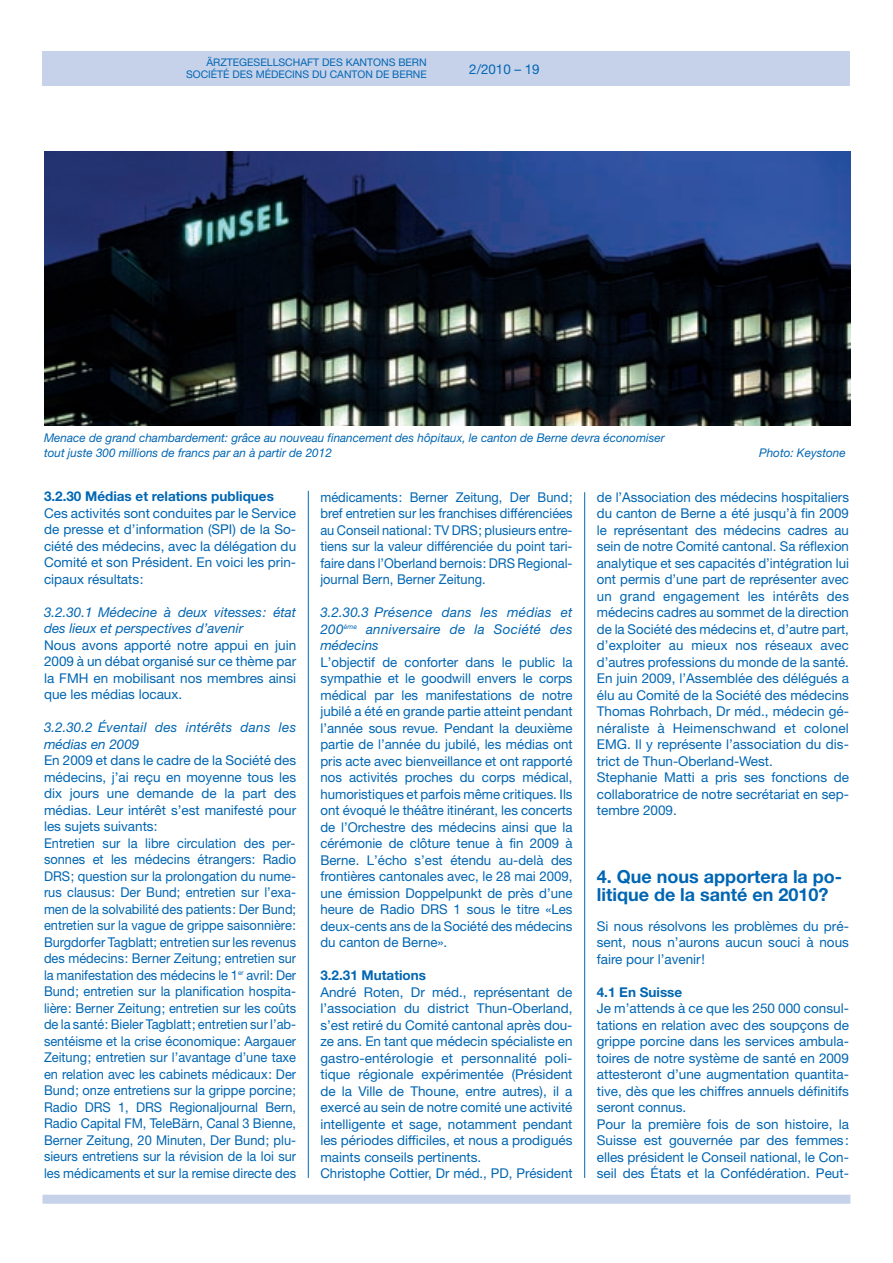
<style>
.page{position:relative;width:893px;height:1263px;background:#fff}
.page>*{position:absolute;margin:0;border:0;box-sizing:border-box;transform-origin:0 0}
.t1{font:700 18px/18px "Helvetica Neue";color:#0166b3}
.t2{font:13.5px/16.5px "Helvetica Neue";color:#0166b3;text-align:justify}
.t3{font:13.5px/16.5px "Helvetica Neue";color:#0166b3;text-align:justify;scale:.95 1}
.t4{font:italic 13.5px/16.5px "Helvetica Neue";color:#0166b3}
.t5{font:700 13.5px "Helvetica Neue";color:#0166b3}
.t6{font:italic 13.5px/16.5px "Helvetica Neue";letter-spacing:.02em;color:#0166b3}
.t7{font:italic 12px/15px "Helvetica Neue";color:#0166b3}
.t8{font:10.5px/12px "Helvetica Neue";color:#0166b3;text-align:right}
</style>
<div class="page">
<div style="left:43px;top:1195px;width:807px;height:9px;background:#c6d2ea"></div>
<div style="left:43px;top:51px;width:807px;height:34px;background:#c6d2ea"></div>
<hr style="left:308px;top:491px;width:1px;height:687px;background:#0166b3">
<hr style="left:584px;top:492px;width:1px;height:686px;background:#0166b3">
<img style="left:45px;top:151px;width:805px;height:275px">
<p class="t8" style="left:186px;top:57px;width:242px">ÄRZTEGESELLSCHAFT DES KANTONS BERN<br>SOCIÉTÉ DES MÉDECINS DU CANTON DE BERNE</p>
<p class="t2" style="left:469px;top:62px;width:72px">2/2010 – 19</p>
<p class="t7" style="left:44px;top:431px;width:622px">Menace de grand chambardement: grâce au nouveau financement des hôpitaux, le canton de Berne devra économiser tout juste 300 millions de francs par an à partir de 2012</p>
<p class="t7" style="left:759px;top:446px;width:88px">Photo: Keystone</p>
<p class="t5" style="left:44px;top:491px;width:231px">3.2.30 Médias et relations publiques</p>
<p class="t2" style="left:44px;top:506px;width:254px">Ces activités sont conduites par le Service de presse et d’information (SPI) de la So&shy;ciété des médecins, avec la délégation du Comité et son Président. En voici les prin&shy;cipaux résultats:</p>
<p class="t4" style="left:44px;top:605px;width:254px">3.2.30.1 Médecine à deux vitesses: état des lieux et perspectives d’avenir</p>
<p class="t2" style="left:44px;top:638px;width:254px">Nous avons apporté notre appui en juin 2009 à un débat organisé sur ce thème par la FMH en mobilisant nos membres ainsi que les médias locaux.</p>
<p class="t6" style="left:44px;top:720px;width:254px">3.2.30.2 Éventail des intérêts dans les médias en 2009</p>
<p class="t2" style="left:44px;top:753px;width:254px;text-align:left">En 2009 et dans le cadre de la Société des médecins, j’ai reçu en moyenne tous les dix jours une demande de la part des médias. Leur intérêt s’est manifesté pour les sujets suivants:<br>Entretien sur la libre circulation des per&shy;sonnes et les médecins étrangers: Radio DRS; question sur la prolongation du nume&shy;rus clausus: Der Bund; entretien sur l’exa&shy;men de la solvabilité des patients: Der Bund; entretien sur la vague de grippe saisonnière:<br>Burgdorfer Tagblatt; entretien sur les revenus des médecins: Berner Zeitung; entretien sur la manifestation des médecins le 1<sup>er</sup> avril: Der Bund; entretien sur la planification hospita&shy;lière: Berner Zeitung; entretien sur les coûts de la santé: Bieler Tagblatt; entretien sur l’ab&shy;sentéisme et la crise économique: Aargauer Zeitung; entretien sur l’avantage d’une taxe en relation avec les cabinets médicaux: Der Bund; onze entretiens sur la grippe porcine; Radio DRS 1, DRS Regionaljournal Bern, Radio Capital FM, TeleBärn, Canal 3 Bienne, Berner Zeitung, 20 Minuten, Der Bund; plu&shy;sieurs entretiens sur la révision de la loi sur les médicaments et sur la remise directe des</p>
<p class="t3" style="left:320px;top:490px;width:267px">médicaments: Berner Zeitung, Der Bund; bref entretien sur les franchises différenciées au Conseil national: TV DRS; plusieurs entre&shy;tiens sur la valeur différenciée du point tari&shy;faire dans l’Oberland bernois: DRS Regional&shy;journal Bern, Berner Zeitung.</p>
<p class="t4" style="left:320px;top:605px;width:254px;text-align:justify">3.2.30.3 Présence dans les médias et 200<sup>ème</sup> anniversaire de la Société des médecins</p>
<p class="t2" style="left:320px;top:655px;width:254px">L’objectif de conforter dans le public la sympathie et le goodwill envers le corps médical par les manifestations de notre jubilé a été en grande partie atteint pendant l’année sous revue. Pendant la deuxième partie de l’année du jubilé, les médias ont pris acte avec bienveillance et ont rapporté nos activités proches du corps médical, humoristiques et parfois même critiques. Ils ont évoqué le théâtre itinérant, les concerts de l’Orchestre des médecins ainsi que la cérémonie de clôture tenue à fin 2009 à Berne. L’écho s’est étendu au-delà des frontières cantonales avec, le 28 mai 2009, une émission Doppelpunkt de près d’une heure de Radio DRS 1 sous le titre «Les deux-cents ans de la Société des médecins du canton de Berne».</p>
<p class="t5" style="left:320px;top:970px;width:107px">3.2.31 Mutations</p>
<p class="t2" style="left:320px;top:985px;width:254px;text-align:left">André Roten, Dr méd., représentant de l’association du district Thun-Oberland, s’est retiré du Comité cantonal après dou&shy;ze ans. En tant que médecin spécialiste en gastro-entérologie et personnalité poli&shy;tique régionale expérimentée (Président de la Ville de Thoune, entre autres), il a exercé au sein de notre comité une activité intelligente et sage, notamment pendant les périodes difficiles, et nous a prodigués maints conseils pertinents.<br>Christophe Cottier, Dr méd., PD, Président</p>
<p class="t2" style="left:597px;top:490px;width:254px;text-align:left">de l’Association des médecins hospitaliers du canton de Berne a été jusqu’à fin 2009 le représentant des médecins cadres au sein de notre Comité cantonal. Sa réflexion analytique et ses capacités d’intégration lui ont permis d’une part de représenter avec un grand engagement les intérêts des médecins cadres au sommet de la direction de la Société des médecins et, d’autre part, d’exploiter au mieux nos réseaux avec d’autres professions du monde de la santé.<br>En juin 2009, l’Assemblée des délégués a élu au Comité de la Société des médecins Thomas Rohrbach, Dr méd., médecin gé&shy;néraliste à Heimenschwand et colonel EMG. Il y représente l’association du dis&shy;trict de Thun-Oberland-West.<br>Stephanie Matti a pris ses fonctions de collaboratrice de notre secrétariat en sep&shy;tembre 2009.</p>
<h1 class="t1" style="left:597px;top:869px;width:247px">4. Que nous apportera la po&shy;litique de la santé en 2010?</h1>
<p class="t2" style="left:597px;top:919px;width:254px">Si nous résolvons les problèmes du pré&shy;sent, nous n’aurons aucun souci à nous faire pour l’avenir!</p>
<p class="t5" style="left:597px;top:987px;width:87px">4.1 En Suisse</p>
<p class="t2" style="left:597px;top:1001px;width:254px;text-align:left">Je m’attends à ce que les 250 000 consul&shy;tations en relation avec des soupçons de grippe porcine dans les services ambula&shy;toires de notre système de santé en 2009 attesteront d’une augmentation quantita&shy;tive, dès que les chiffres annuels définitifs seront connus.<br>Pour la première fois de son histoire, la Suisse est gouvernée par des femmes: elles président le Conseil national, le Con&shy;seil des États et la Confédération. Peut-</p>
</div>
